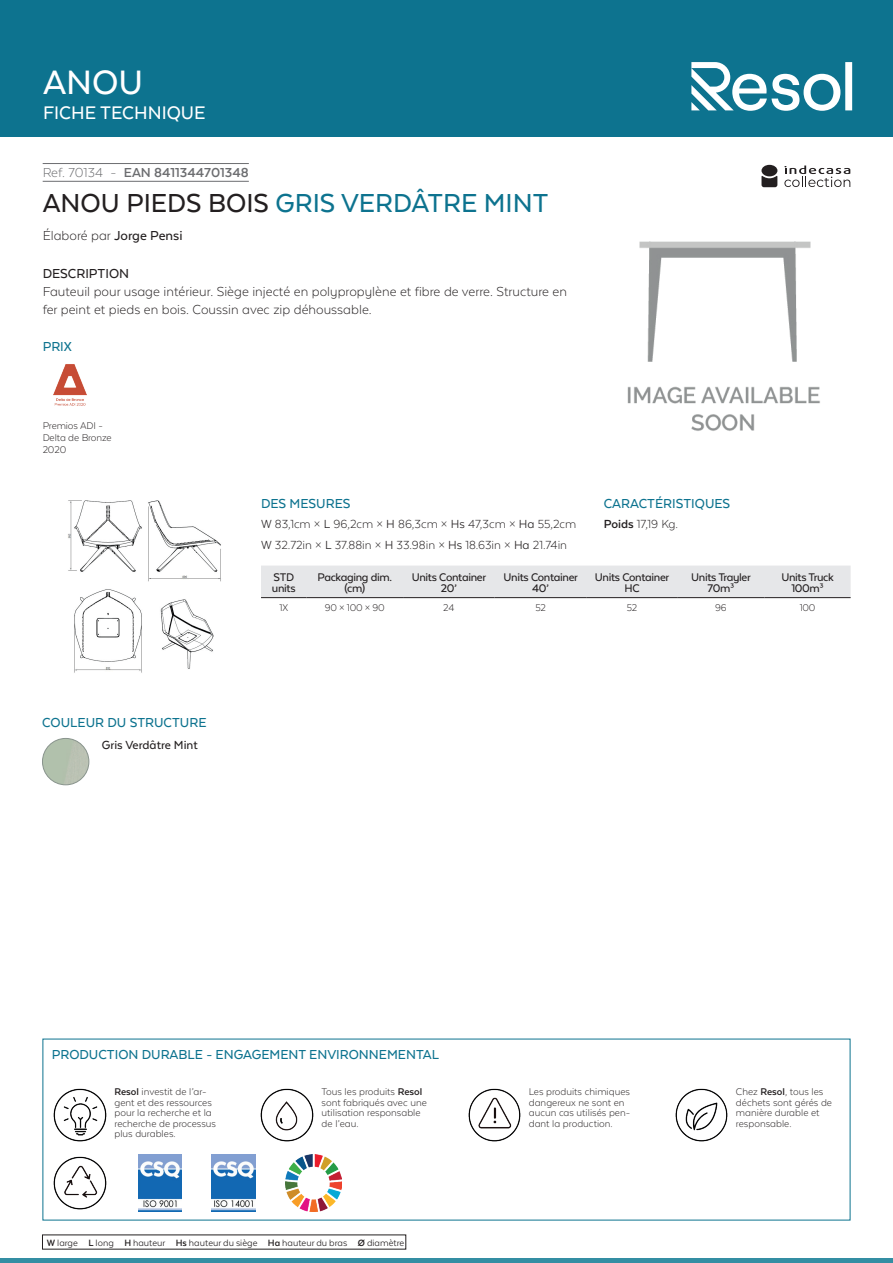
<style>
.page{position:relative;width:893px;height:1263px;background:#fff}
.page>*{position:absolute;margin:0;border:0;box-sizing:border-box;transform-origin:0 0}
.t1{font:500 39px "Texta Alt";color:#fff}
.t2{font:500 30px "Texta Alt";color:#0d738f}
.t3{font:500 21px "Texta Alt";color:#fff}
.t4{font:300 15px/18px "Texta Alt";color:#231f20}
.t5{font:500 15px "Texta Alt";color:#0d738f}
.t6{font:700 15px "Texta Alt";color:#6c6d70}
.t7{font:500 15px "Texta Alt";color:#231f20}
.t8{font:300 13.5px/20.4px "Texta Alt";color:#231f20}
.t9{font:500 13.5px "Texta Alt";color:#231f20}
.t10{font:500 12.75px/10.5px "Texta Alt";letter-spacing:-.025em;color:#231f20;text-align:center}
.t11{font:300 11.25px/10.5px "Texta Alt";color:#231f20}
.t12{font:10.5px "Texta Alt";color:#231f20}
.s1{font-weight:300}
.s2{color:#231f20}
.s3{font-weight:500}
.s4{font-weight:700}
.s5{font-weight:400}
</style>
<div class="page">
<div style="left:0;top:0;width:893px;height:137px;background:#0d738f"></div>
<hr style="left:0;top:1259px;width:893px;height:4px;background:#348ea3">
<svg style="left:691px;top:62px;width:161px;height:49px"></svg>
<hr style="left:43px;top:163px;width:206px;height:1px;background:#6c6d70">
<hr style="left:43px;top:181px;width:206px;height:1px;background:#6c6d70">
<img style="left:53px;top:364px;width:34px;height:42px">
<img style="left:627px;top:241px;width:193px;height:190px">
<img style="left:42px;top:738px;width:47px;height:47px;border-radius:23px">
<div style="left:42px;top:738px;width:47px;height:47px;border:1px solid #89948d;border-radius:50%"></div>
<img style="left:68px;top:500px;width:153px;height:173px">
<div style="left:261px;top:565px;width:590px;height:32px;background:#e6e7e9"></div>
<hr style="left:261px;top:597px;width:46px;height:1px;background:#231f20">
<hr style="left:307px;top:597px;width:96px;height:1px;background:#231f20">
<hr style="left:403px;top:597px;width:92px;height:1px;background:#231f20">
<hr style="left:495px;top:597px;width:92px;height:1px;background:#231f20">
<hr style="left:587px;top:597px;width:90px;height:1px;background:#231f20">
<hr style="left:677px;top:597px;width:88px;height:1px;background:#231f20">
<hr style="left:765px;top:597px;width:86px;height:1px;background:#231f20">
<img style="left:53px;top:1088px;width:54px;height:54px">
<img style="left:260px;top:1088px;width:54px;height:54px">
<img style="left:468px;top:1088px;width:53px;height:54px">
<img style="left:675px;top:1088px;width:53px;height:54px">
<img style="left:53px;top:1156px;width:54px;height:54px">
<img style="left:138px;top:1155px;width:44px;height:56px">
<img style="left:212px;top:1155px;width:43px;height:56px">
<img style="left:285px;top:1155px;width:57px;height:56px">
<div style="left:761px;top:165px;width:16px;height:11px;background:#231f20;border-radius:50%"></div>
<svg style="left:761px;top:175px;width:16px;height:12px"></svg>
<svg style="left:784px;top:165px;width:66px;height:22px"></svg>
<h1 class="t1" style="left:43px;top:62px;width:102px">ANOU</h1>
<h3 class="t3" style="left:43px;top:102px;width:164px">FICHE TECHNIQUE</h3>
<h3 class="t6" style="left:43px;top:164px;width:208px"><span class="s1">Ref. 70134 -</span> EAN 8411344701348</h3>
<h2 class="t2" style="left:43px;top:188px;width:507px"><span class="s2">ANOU PIEDS BOIS</span> GRIS VERDÂTRE MINT</h2>
<h3 class="t4" style="left:43px;top:226px;width:141px">Élaboré par <span class="s3">Jorge Pensi</span></h3>
<h3 class="t7" style="left:43px;top:265px;width:88px">DESCRIPTION</h3>
<h3 class="t4" style="left:43px;top:282px;width:526px">Fauteuil pour usage intérieur. Siège injecté en polypropylène et fibre de verre. Structure en fer peint et pieds en bois. Coussin avec zip déhoussable.</h3>
<h3 class="t5" style="left:43px;top:339px;width:31px">PRIX</h3>
<p class="t11" style="left:43px;top:419px;width:71px;line-height:12px">Premios ADI -<br>Delta de Bronze<br>2020</p>
<h3 class="t5" style="left:42px;top:714px;width:166px">COULEUR DU STRUCTURE</h3>
<p class="t9" style="left:102px;top:738px;width:98px">Gris Verdâtre Mint</p>
<h3 class="t5" style="left:604px;top:495px;width:128px">CARACTÉRISTIQUES</h3>
<p class="t8" style="left:604px;top:514px;width:76px"><span class="s4">Poids</span> 17,19 Kg.</p>
<h3 class="t5" style="left:261px;top:495px;width:91px">DES MESURES</h3>
<p class="t8" style="left:261px;top:514px;width:317px"><span class="s5">W</span> 83,1cm × <span class="s5">L</span> 96,2cm × <span class="s5">H</span> 86,3cm × <span class="s5">Hs</span> 47,3cm × <span class="s5">Ha</span> 55,2cm<br><span class="s5">W</span> 32.72in × <span class="s5">L</span> 37.88in × <span class="s5">H</span> 33.98in × <span class="s5">Hs</span> 18.63in × <span class="s5">Ha</span> 21.74in</p>
<p class="t10" style="left:272px;top:572px;width:25px;text-align:left">STD units</p>
<p class="t10" style="left:317px;top:572px;width:76px">Packaging dim. (cm)</p>
<p class="t10" style="left:412px;top:572px;width:76px">Units Container<br>20’</p>
<p class="t10" style="left:504px;top:572px;width:76px">Units Container<br>40’</p>
<p class="t10" style="left:595px;top:572px;width:76px">Units Container<br>HC</p>
<p class="t10" style="left:691px;top:572px;width:61px">Units Trayler<br>70m³</p>
<p class="t10" style="left:781px;top:572px;width:54px">Units Truck<br>100m³</p>
<p class="t11" style="left:279px;top:602px;width:10px">1X</p>
<p class="t11" style="left:325px;top:602px;width:62px">90 × 100 × 90</p>
<p class="t11" style="left:443px;top:602px;width:13px">24</p>
<p class="t11" style="left:535px;top:602px;width:12px">52</p>
<p class="t11" style="left:627px;top:602px;width:12px">52</p>
<p class="t11" style="left:715px;top:602px;width:13px">96</p>
<p class="t11" style="left:800px;top:602px;width:17px">100</p>
<h3 class="t5" style="left:52px;top:1047px;width:389px">PRODUCTION DURABLE - ENGAGEMENT ENVIRONNEMENTAL</h3>
<p class="t11" style="left:114px;top:1086px;width:103px"><span class="s4">Resol</span> investit de l’ar&shy;gent et des ressources pour la recherche et la recherche de processus plus durables.</p>
<p class="t11" style="left:322px;top:1086px;width:107px">Tous les produits <span class="s4">Resol </span>sont fabriqués avec une utilisation responsable de l’eau.</p>
<p class="t11" style="left:529px;top:1086px;width:103px">Les produits chimiques dangereux ne sont en aucun cas utilisés pen&shy;dant la production.</p>
<p class="t11" style="left:736px;top:1086px;width:98px">Chez <span class="s4">Resol</span>, tous les déchets sont gérés de manière durable et responsable.</p>
<p class="t12" style="left:47px;top:1237px;width:359px"><span class="s4">W</span> large <span class="s4">L</span> long <span class="s4">H</span> hauteur <span class="s4">Hs</span> hauteur du siège <span class="s4">Ha</span> hauteur du bras <span class="s4">Ø</span> diamètre</p>
</div>
